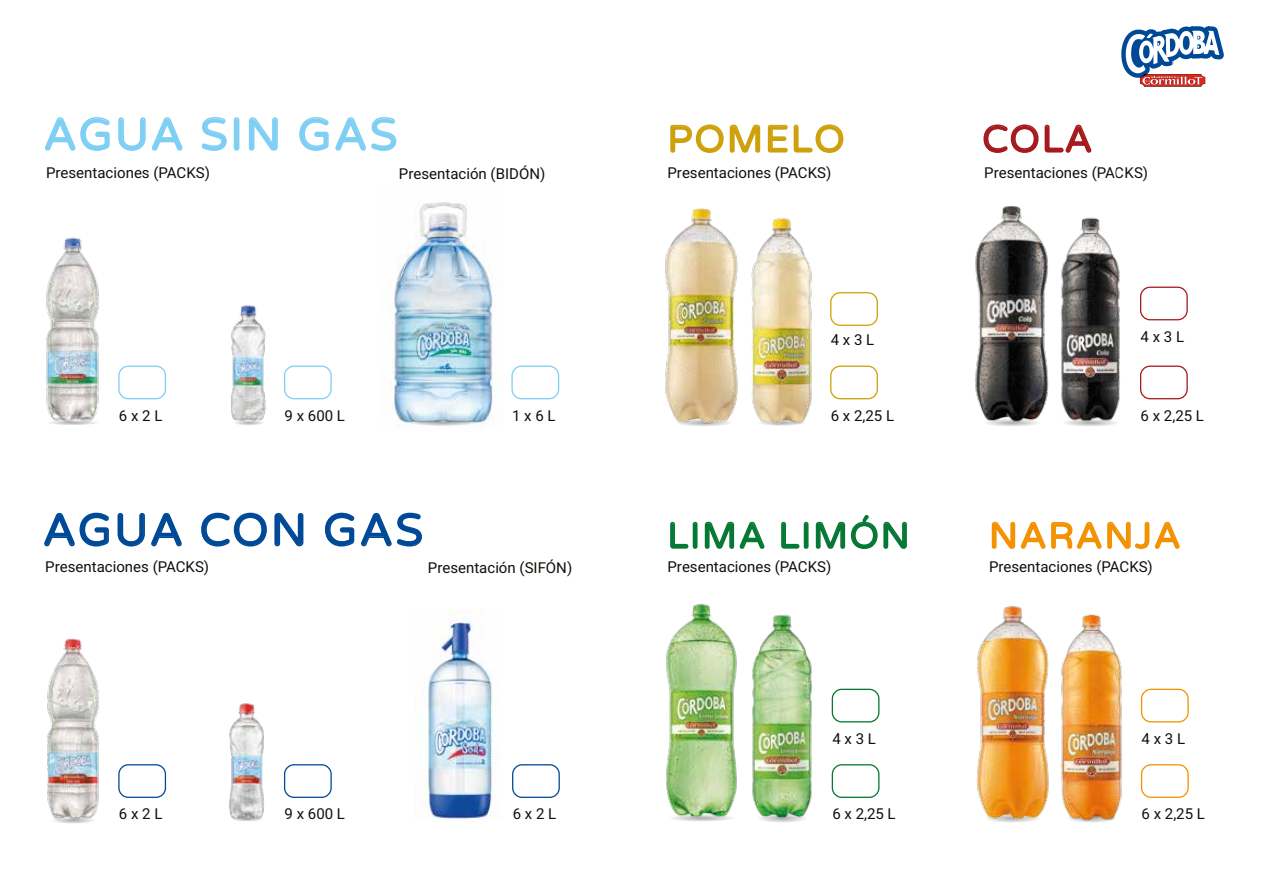
<style>
.page{position:relative;width:1276px;height:893px;background:#fff}
.page>*{position:absolute;margin:0;border:0;box-sizing:border-box;transform-origin:0 0}
.t1{font:45px "Varela Round";letter-spacing:.05em;color:#7fcff5}
.t2{font:45px "Varela Round";letter-spacing:.05em;color:#004996}
.t3{font:37.5px "Varela Round";letter-spacing:.05em;color:#cea009}
.t4{font:37.5px "Varela Round";color:#a61a1d}
.t5{font:36px "Varela Round";letter-spacing:.05em;color:#057834}
.t6{font:36px "Varela Round";letter-spacing:.05em;color:#f39200}
.t7{font:15px "Heebo";color:#12100b}
</style>
<div class="page">
<svg style="left:670px;top:124px;width:174px;height:29px"></svg>
<svg style="left:983px;top:124px;width:109px;height:29px"></svg>
<svg style="left:45px;top:117px;width:65px;height:34px"></svg>
<svg style="left:118px;top:117px;width:65px;height:34px"></svg>
<svg style="left:201px;top:117px;width:39px;height:34px"></svg>
<svg style="left:248px;top:117px;width:30px;height:34px"></svg>
<svg style="left:299px;top:117px;width:98px;height:34px"></svg>
<div style="left:118px;top:366px;width:48px;height:33px;border:1px solid #7fcff5;border-radius:9px"></div>
<div style="left:118px;top:764px;width:48px;height:34px;border:1px solid #004996;border-radius:9px"></div>
<div style="left:284px;top:366px;width:48px;height:33px;border:1px solid #7fcff5;border-radius:9px"></div>
<div style="left:284px;top:764px;width:48px;height:34px;border:1px solid #004996;border-radius:9px"></div>
<div style="left:512px;top:764px;width:48px;height:34px;border:1px solid #004996;border-radius:9px"></div>
<div style="left:511px;top:366px;width:48px;height:33px;border:1px solid #7fcff5;border-radius:9px"></div>
<svg style="left:44px;top:512px;width:65px;height:35px"></svg>
<svg style="left:117px;top:512px;width:65px;height:35px"></svg>
<svg style="left:201px;top:512px;width:103px;height:35px"></svg>
<svg style="left:325px;top:512px;width:97px;height:35px"></svg>
<img style="left:390px;top:202px;width:103px;height:226px">
<img style="left:424px;top:611px;width:77px;height:208px">
<svg style="left:231px;top:419px;width:35px;height:6px"></svg>
<svg style="left:404px;top:419px;width:76px;height:7px"></svg>
<svg style="left:670px;top:521px;width:95px;height:28px"></svg>
<svg style="left:781px;top:515px;width:126px;height:34px"></svg>
<div style="left:1141px;top:689px;width:47px;height:33px;border:1px solid #f39200;border-radius:9px"></div>
<div style="left:1141px;top:764px;width:47px;height:34px;border:1px solid #f39200;border-radius:9px"></div>
<svg style="left:991px;top:521px;width:189px;height:28px"></svg>
<div style="left:830px;top:366px;width:48px;height:33px;border:1px solid #cea009;border-radius:9px"></div>
<div style="left:830px;top:292px;width:48px;height:34px;border:1px solid #cea009;border-radius:9px"></div>
<div style="left:831px;top:689px;width:48px;height:33px;border:1px solid #057834;border-radius:9px"></div>
<div style="left:831px;top:764px;width:48px;height:34px;border:1px solid #057834;border-radius:9px"></div>
<div style="left:1140px;top:287px;width:47px;height:33px;border:1px solid #a61a1d;border-radius:9px"></div>
<div style="left:1140px;top:366px;width:47px;height:33px;border:1px solid #a61a1d;border-radius:9px"></div>
<img style="left:751px;top:218px;width:61px;height:208px">
<img style="left:665px;top:208px;width:73px;height:218px">
<img style="left:47px;top:638px;width:52px;height:186px">
<img style="left:46px;top:237px;width:53px;height:188px">
<img style="left:229px;top:703px;width:35px;height:118px">
<img style="left:231px;top:305px;width:35px;height:118px">
<img style="left:975px;top:205px;width:74px;height:221px">
<img style="left:1060px;top:217px;width:60px;height:209px">
<img style="left:752px;top:614px;width:61px;height:208px">
<img style="left:1061px;top:614px;width:61px;height:208px">
<img style="left:666px;top:604px;width:71px;height:217px">
<img style="left:976px;top:606px;width:73px;height:216px">
<svg style="left:1121px;top:26px;width:103px;height:61px"></svg>
<h1 class="t1" style="left:43px;top:104px;width:355px">AGUA SIN GAS</h1>
<p class="t7" style="left:46px;top:162px;width:165px">Presentaciones (PACKS)</p>
<p class="t7" style="left:399px;top:163px;width:148px">Presentación (BIDÓN)</p>
<h2 class="t3" style="left:667px;top:113px;width:179px">POMELO</h2>
<p class="t7" style="left:667px;top:162px;width:165px">Presentaciones (PACKS)</p>
<h2 class="t4" style="left:982px;top:113px;width:112px">COLA</h2>
<p class="t7" style="left:984px;top:162px;width:165px">Presentaciones (PACKS)</p>
<p class="t7" style="left:831px;top:329px;width:45px">4 x 3 L</p>
<p class="t7" style="left:1140px;top:326px;width:45px">4 x 3 L</p>
<p class="t7" style="left:119px;top:405px;width:45px">6 x 2 L</p>
<p class="t7" style="left:285px;top:405px;width:62px">9 x 600 L</p>
<p class="t7" style="left:512px;top:405px;width:45px">1 x 6 L</p>
<p class="t7" style="left:831px;top:405px;width:65px">6 x 2,25 L</p>
<p class="t7" style="left:1140px;top:405px;width:65px">6 x 2,25 L</p>
<h1 class="t2" style="left:43px;top:499px;width:382px">AGUA CON GAS</h1>
<p class="t7" style="left:45px;top:556px;width:165px">Presentaciones (PACKS)</p>
<p class="t7" style="left:428px;top:557px;width:146px">Presentación (SIFÓN)</p>
<h3 class="t5" style="left:667px;top:511px;width:244px">LIMA LIMÓN</h3>
<p class="t7" style="left:667px;top:556px;width:165px">Presentaciones (PACKS)</p>
<h3 class="t6" style="left:989px;top:511px;width:193px">NARANJA</h3>
<p class="t7" style="left:989px;top:556px;width:165px">Presentaciones (PACKS)</p>
<p class="t7" style="left:832px;top:728px;width:45px">4 x 3 L</p>
<p class="t7" style="left:1141px;top:728px;width:45px">4 x 3 L</p>
<p class="t7" style="left:119px;top:803px;width:45px">6 x 2 L</p>
<p class="t7" style="left:285px;top:803px;width:62px">9 x 600 L</p>
<p class="t7" style="left:513px;top:803px;width:45px">6 x 2 L</p>
<p class="t7" style="left:832px;top:803px;width:65px">6 x 2,25 L</p>
<p class="t7" style="left:1141px;top:803px;width:65px">6 x 2,25 L</p>
</div>
